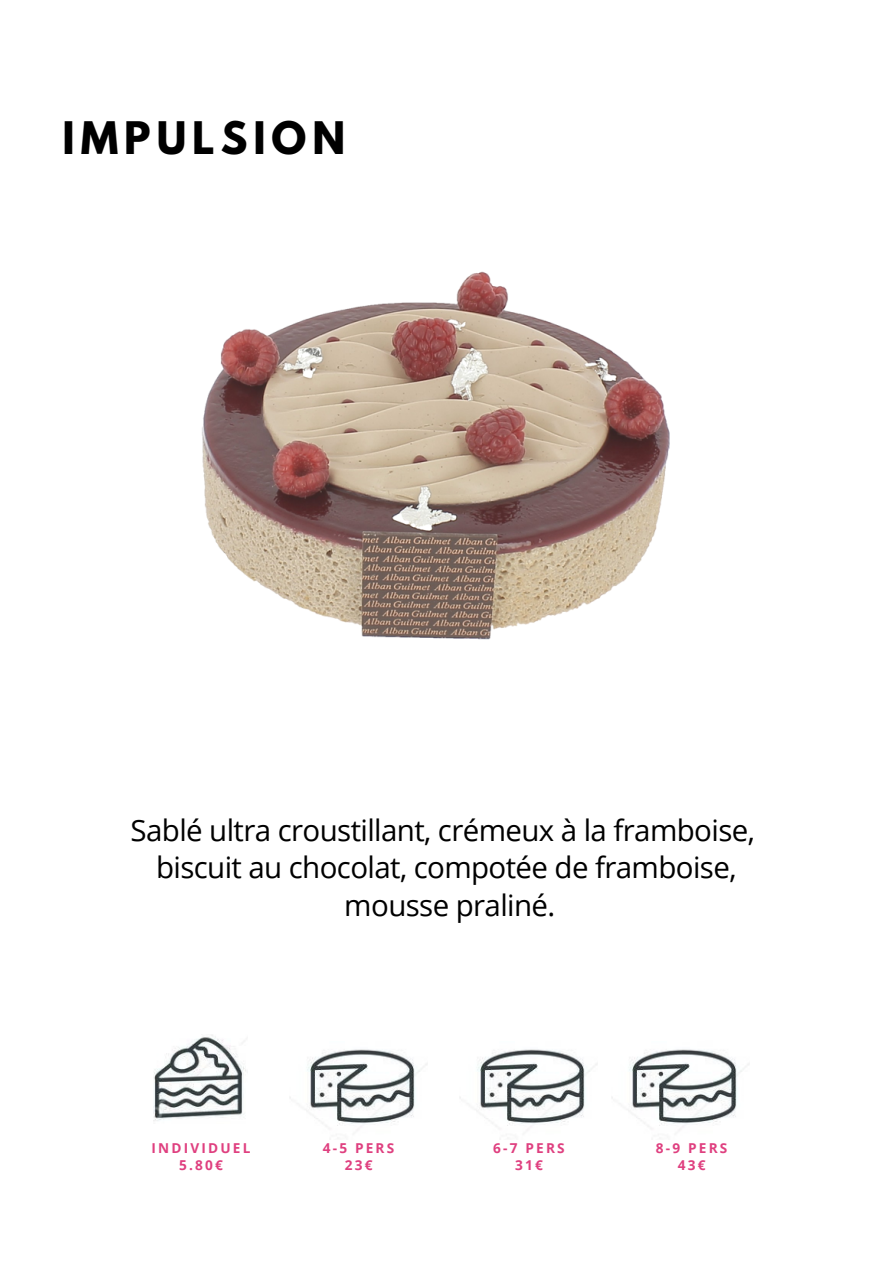
<style>
.page{position:relative;width:893px;height:1264px;background:#fff}
.page>*{position:absolute;margin:0;border:0;box-sizing:border-box;transform-origin:0 0}
.t1{font:700 39.75px "League Spartan";letter-spacing:.15em;color:#000}
.t2{font:29.4px "Open Sans";letter-spacing:-.02em;color:#000}
.t3{font:700 13.65px "Open Sans";letter-spacing:.16em;color:#df3f7f}
</style>
<div class="page">
<img style="left:202px;top:271px;width:468px;height:369px">
<img style="left:153px;top:1035px;width:93px;height:86px">
<img style="left:290px;top:1049px;width:137px;height:82px">
<img style="left:460px;top:1049px;width:137px;height:82px">
<img style="left:612px;top:1049px;width:137px;height:82px">
<p class="t1" style="left:63px;top:118px;width:284px">IMPULSION</p>
<p class="t2" style="left:131px;top:810px;width:625px">Sablé ultra croustillant, crémeux à la framboise,</p>
<p class="t2" style="left:156px;top:847px;width:582px">biscuit au chocolat, compotée de framboise,</p>
<p class="t2" style="left:344px;top:884px;width:212px">mousse praliné.</p>
<p class="t3" style="left:151px;top:1138px;width:100px">INDIVIDUEL</p>
<p class="t3" style="left:179px;top:1155px;width:45px">5.80€</p>
<p class="t3" style="left:323px;top:1138px;width:73px">4-5 PERS</p>
<p class="t3" style="left:345px;top:1155px;width:29px">23€</p>
<p class="t3" style="left:493px;top:1138px;width:73px">6-7 PERS</p>
<p class="t3" style="left:515px;top:1155px;width:29px">31€</p>
<p class="t3" style="left:656px;top:1138px;width:73px">8-9 PERS</p>
<p class="t3" style="left:677px;top:1155px;width:29px">43€</p>
</div>
